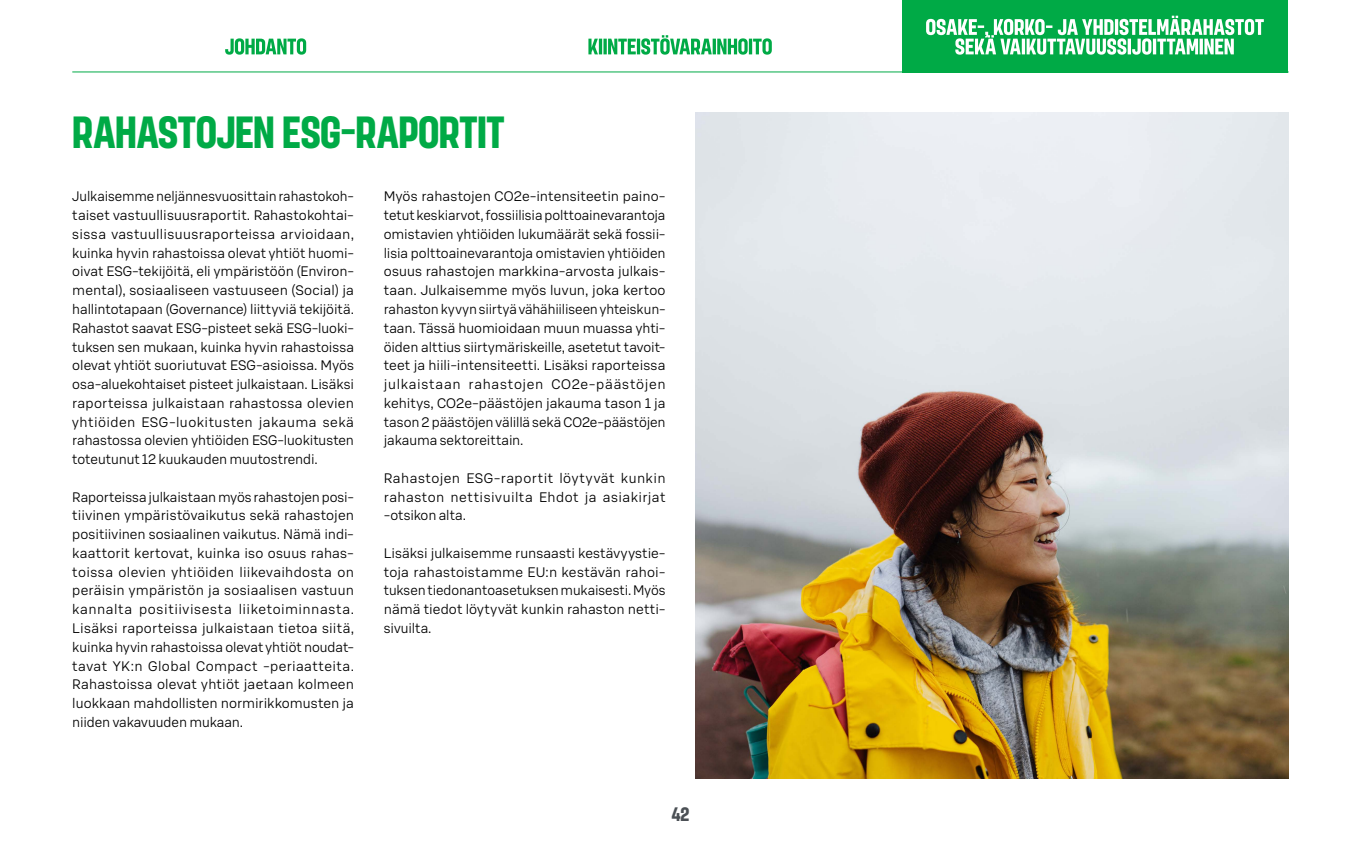
<style>
.page{position:relative;width:1361px;height:851px;background:#fff}
.page>*{position:absolute;margin:0;border:0;box-sizing:border-box;transform-origin:0 0}
.H2_Otsikko_A{font:700 45px "S Bonus Display";letter-spacing:-.01em;color:#00aa46}
.t1{font:700 19.5px "S Bonus Display";color:#4b5055}
.P_Leipis{font:300 13.5px/18.8px "S Bonus UX";letter-spacing:.005em;color:#000;text-align:justify}
</style>
<div class="page">
<div style="left:902px;top:0;width:386px;height:72px;background:#00aa46"></div>
<svg style="left:225px;top:38px;width:81px;height:17px"></svg>
<svg style="left:588px;top:35px;width:184px;height:20px"></svg>
<svg style="left:926px;top:16px;width:337px;height:39px"></svg>
<hr style="left:72px;top:72px;width:1216px;height:1px;background:#00aa46">
<img style="left:695px;top:112px;width:593px;height:666px">
<h2 class="H2_Otsikko_A" style="left:72px;top:104px;width:434px">RAHASTOJEN ESG-RAPORTIT</h2>
<p class="P_Leipis" style="left:72px;top:187px;width:283px;text-align:left">Julkaisemme neljännesvuosittain rahastokoh&shy;taiset vastuullisuusraportit. Rahastokohtai&shy;sissa vastuullisuusraporteissa arvioidaan, kuinka hyvin rahastoissa olevat yhtiöt huomi&shy;oivat ESG-tekijöitä, eli ympäristöön (Environ&shy;mental), sosiaaliseen vastuuseen (Social) ja hallintotapaan (Governance) liittyviä tekijöitä.<br>Rahastot saavat ESG-pisteet sekä ESG-luoki&shy;tuksen sen mukaan, kuinka hyvin rahastoissa olevat yhtiöt suoriutuvat ESG-asioissa. Myös osa-aluekohtaiset pisteet julkaistaan. Lisäksi raporteissa julkaistaan rahastossa olevien yhtiöiden ESG-luokitusten jakauma sekä rahastossa olevien yhtiöiden ESG-luokitusten toteutunut 12 kuukauden muutostrendi.</p>
<p class="P_Leipis" style="left:72px;top:487px;width:283px;text-align:left">Raporteissa julkaistaan myös rahastojen posi&shy;tiivinen ympäristövaikutus sekä rahastojen positiivinen sosiaalinen vaikutus. Nämä indi&shy;kaattorit kertovat, kuinka iso osuus rahas&shy;toissa olevien yhtiöiden liikevaihdosta on peräisin ympäristön ja sosiaalisen vastuun kannalta positiivisesta liiketoiminnasta.<br>Lisäksi raporteissa julkaistaan tietoa siitä, kuinka hyvin rahastoissa olevat yhtiöt noudat&shy;tavat YK:n Global Compact -periaatteita.<br>Rahastoissa olevat yhtiöt jaetaan kolmeen luokkaan mahdollisten normirikkomusten ja niiden vakavuuden mukaan.</p>
<p class="P_Leipis" style="left:384px;top:187px;width:283px">Myös rahastojen CO2e-intensiteetin paino&shy;tetut keskiarvot, fossiilisia polttoainevarantoja omistavien yhtiöiden lukumäärät sekä fossii&shy;lisia polttoainevarantoja omistavien yhtiöiden osuus rahastojen markkina-arvosta julkais&shy;taan. Julkaisemme myös luvun, joka kertoo rahaston kyvyn siirtyä vähähiiliseen yhteiskun&shy;taan. Tässä huomioidaan muun muassa yhti&shy;öiden alttius siirtymäriskeille, asetetut tavoit&shy;teet ja hiili-intensiteetti. Lisäksi raporteissa julkaistaan rahastojen CO2e-päästöjen kehitys, CO2e-päästöjen jakauma tason 1 ja tason 2 päästöjen välillä sekä CO2e-päästöjen jakauma sektoreittain.</p>
<p class="P_Leipis" style="left:384px;top:468px;width:283px">Rahastojen ESG-raportit löytyvät kunkin rahaston nettisivuilta Ehdot ja asiakirjat -otsikon alta.</p>
<p class="P_Leipis" style="left:384px;top:543px;width:283px">Lisäksi julkaisemme runsaasti kestävyystie&shy;toja rahastoistamme EU:n kestävän rahoi&shy;tuksen tiedonantoasetuksen mukaisesti. Myös nämä tiedot löytyvät kunkin rahaston netti&shy;sivuilta.</p>
<h2 class="t1" style="left:671px;top:801px;width:20px">42</h2>
</div>
